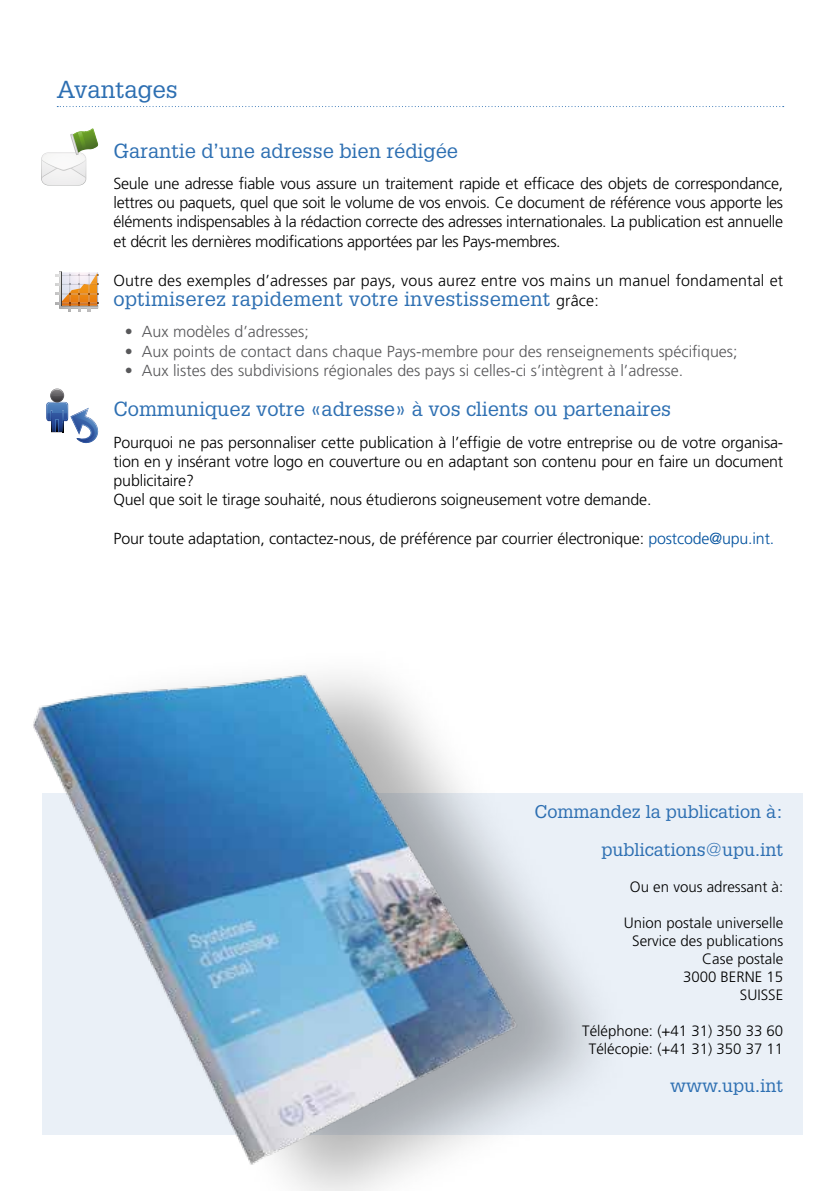
<style>
.page{position:relative;width:840px;height:1191px;background:#fff}
.page>*{position:absolute;margin:0;border:0;box-sizing:border-box;transform-origin:0 0}
.t1{font:24px "Glypha LT Std";color:#2d6fb2}
.t2{font:20px "Glypha LT Std";color:#2d6fb2}
.t3{font:18px/38px "Glypha LT Std";color:#2d6fb2;text-align:right}
.t4{font:300 16px/19.2px "Frutiger";letter-spacing:-.01em;color:#000;text-align:justify}
.t5{font:300 16px "Frutiger";color:#58585a}
.t6{font:300 16px "Frutiger";letter-spacing:.01em;color:#000}
.t7{font:300 15px/18px "Frutiger";color:#000;text-align:right}
.s1{font-family:"Frutiger";font-weight:300;font-size:16px;color:#000}
.s2{color:#00519e}
</style>
<div class="page">
<div style="left:42px;top:792px;width:760px;height:342px;background:#eaf0f7"></div>
<div style="left:41px;top:637px;width:585px;height:554px;background:#000;opacity:.3"></div>
<img style="left:33px;top:643px;width:557px;height:548px">
<svg style="left:57px;top:106px;width:726px;height:1px"></svg>
<svg style="left:41px;top:128px;width:57px;height:57px"></svg>
<svg style="left:46px;top:389px;width:53px;height:54px"></svg>
<svg style="left:56px;top:271px;width:42px;height:40px"></svg>
<h1 class="t1" style="left:57px;top:75px;width:122px">Avantages</h1>
<p class="t2" style="left:113px;top:139px;width:346px">Garantie d’une adresse bien rédigée</p>
<p class="t4" style="left:113px;top:174px;width:670px">Seule une adresse fiable vous assure un traitement rapide et efficace des objets de correspondance, lettres ou paquets, quel que soit le volume de vos envois. Ce document de référence vous apporte les éléments indispensables à la rédaction correcte des adresses internationales. La publication est annuelle et décrit les dernières modifications apportées par les Pays-membres.</p>
<p class="t6" style="left:113px;top:272px;width:670px">Outre des exemples d’adresses par pays, vous aurez entre vos mains un manuel fondamental et</p>
<p class="t2" style="left:113px;top:287px;width:486px">optimiserez rapidement votre investissement <span class="s1">grâce:</span></p>
<p class="t5" style="left:125px;top:323px;width:185px">• Aux modèles d’adresses;</p>
<p class="t5" style="left:125px;top:342px;width:614px">• Aux points de contact dans chaque Pays-membre pour des renseignements spécifiques;</p>
<p class="t5" style="left:125px;top:361px;width:559px">• Aux listes des subdivisions régionales des pays si celles-ci s’intègrent à l’adresse.</p>
<p class="t2" style="left:113px;top:397px;width:559px">Communiquez votre «adresse» à vos clients ou partenaires</p>
<p class="t4" style="left:113px;top:432px;width:671px;text-align:left">Pourquoi ne pas personnaliser cette publication à l’effigie de votre entreprise ou de votre organisa&shy;tion en y insérant votre logo en couverture ou en adaptant son contenu pour en faire un document publicitaire?<br>Quel que soit le tirage souhaité, nous étudierons soigneusement votre demande.</p>
<p class="t4" style="left:113px;top:528px;width:662px">Pour toute adaptation, contactez-nous, de préférence par courrier électronique: <span class="s2">postcode@upu.int.</span></p>
<p class="t3" style="left:534px;top:792px;width:250px">Commandez la publication à: publications@upu.int</p>
<p class="t7" style="left:629px;top:878px;width:155px">Ou en vous adressant à:</p>
<p class="t7" style="left:623px;top:914px;width:161px">Union postale universelle<br>Service des publications<br>Case postale<br>3000 BERNE 15<br>SUISSE</p>
<p class="t7" style="left:582px;top:1022px;width:202px;text-align:center">Téléphone: (+41 31) 350 33 60<br>Télécopie: (+41 31) 350 37 11</p>
<p class="t3" style="left:669px;top:1066px;width:115px">www.upu.int</p>
</div>
